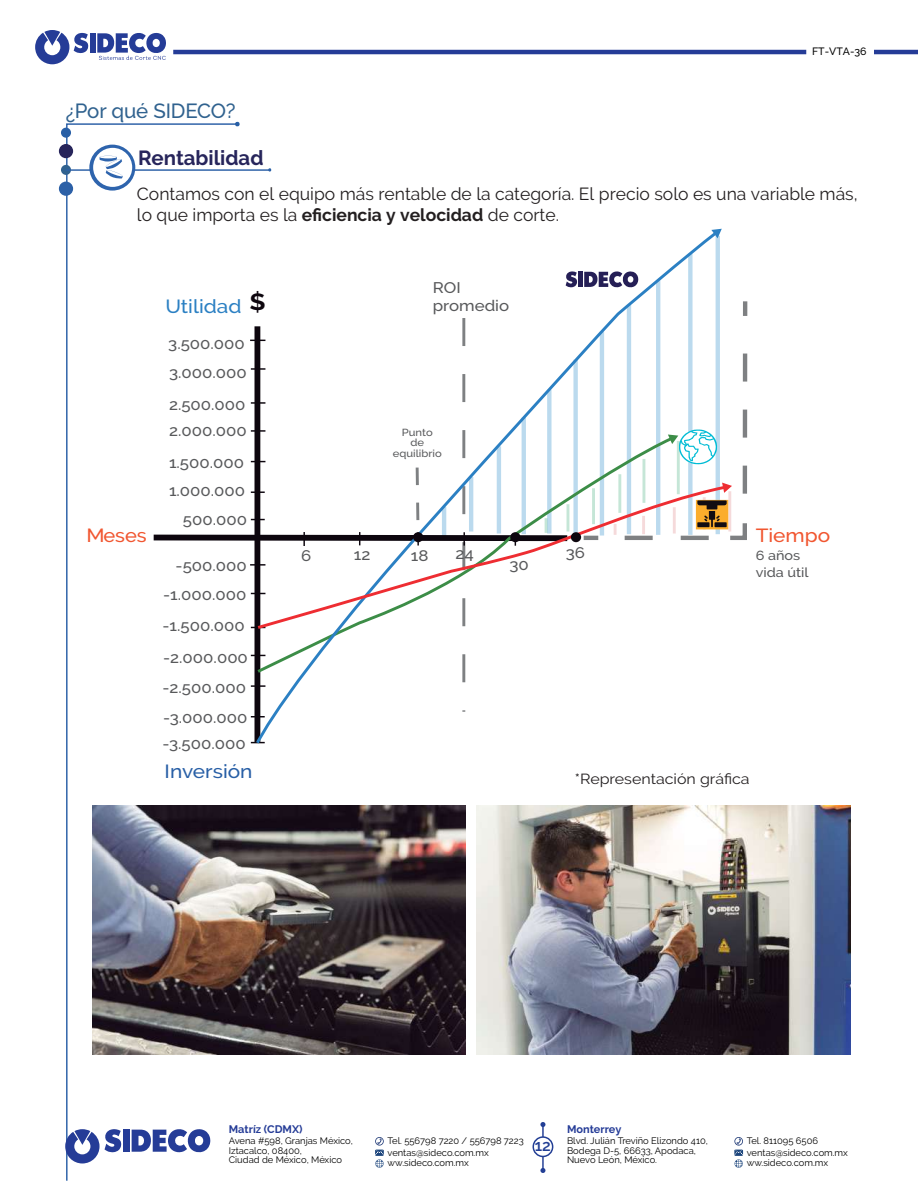
<style>
.page{position:relative;width:918px;height:1188px;background:#fff}
.page>*{position:absolute;margin:0;border:0;box-sizing:border-box;transform-origin:0 0}
.t1{font:500 20.4px "Raleway";letter-spacing:-.01em;color:#30628f}
.t2{font:700 20.4px "Raleway";color:#27255b}
.t3{font:500 18.9px "Raleway";color:#f15630;scale:1.1 1}
.t4{font:500 18.9px "Raleway";color:#285fa6;scale:1.1 1}
.t5{font:500 18.9px "Raleway";color:#2b80c3;scale:1.1 1}
.t6{font:17.55px/21px "Raleway";color:#231f20}
.t7{font:600 15.75px "Raleway";color:#233f95}
.t8{font:500 15.3px/18.5px "Raleway";color:#58595b;scale:1.1 1}
.t9{font:14.55px "Raleway";color:#231f20;scale:1.1 1}
.t10{font:500 13.2px "Raleway";color:#58595b;scale:1.1 1}
.t11{font:700 10.95px "Raleway";color:#253c97}
.t12{font:500 10.65px "Raleway";color:#000101}
.t13{font:500 10.2px/10.5px "Raleway";color:#58595b;text-align:center;scale:1.1 1}
.t14{font:9.45px/11.1px "Raleway";color:#000}
.s1{font-weight:700}
.s2{font-weight:700;font-size:23.4px;color:#0d060e}
.s3{font-weight:500}
</style>
<div class="page">
<svg style="left:65px;top:123px;width:173px;height:1058px"></svg>
<div style="left:59px;top:182px;width:14px;height:14px;background:#2c60a7;border-radius:50%"></div>
<div style="left:59px;top:144px;width:14px;height:14px;background:#27255b;border-radius:50%"></div>
<div style="left:61px;top:165px;width:10px;height:10px;background:#306290;border-radius:50%"></div>
<div style="left:61px;top:128px;width:10px;height:10px;background:#285fa6;border-radius:50%"></div>
<svg style="left:235px;top:121px;width:5px;height:6px"></svg>
<svg style="left:89px;top:145px;width:46px;height:46px"></svg>
<hr style="left:65px;top:169px;width:26px;height:2px;background:#2c60a7">
<hr style="left:135px;top:169px;width:136px;height:2px;background:#2c60a7">
<img style="left:92px;top:806px;width:374px;height:249px">
<img style="left:476px;top:805px;width:374px;height:250px">
<svg style="left:148px;top:318px;width:107px;height:399px"></svg>
<svg style="left:255px;top:235px;width:465px;height:509px"></svg>
<svg style="left:711px;top:229px;width:11px;height:9px"></svg>
<svg style="left:255px;top:484px;width:473px;height:146px"></svg>
<svg style="left:722px;top:483px;width:10px;height:10px"></svg>
<hr style="left:584px;top:536px;width:14px;height:4px;background:#7e8082">
<svg style="left:743px;top:353px;width:4px;height:141px"></svg>
<hr style="left:743px;top:301px;width:4px;height:15px;background:#7e8082">
<hr style="left:677px;top:441px;width:3px;height:53px;background:#009350">
<hr style="left:643px;top:459px;width:2px;height:44px;background:#009350">
<hr style="left:618px;top:474px;width:3px;height:39px;background:#009350">
<hr style="left:592px;top:488px;width:3px;height:36px;background:#009350">
<hr style="left:567px;top:504px;width:2px;height:28px;background:#009350">
<hr style="left:545px;top:518px;width:3px;height:15px;background:#009350">
<hr style="left:728px;top:491px;width:3px;height:41px;background:#c9292c">
<hr style="left:703px;top:497px;width:3px;height:33px;background:#c9292c">
<svg style="left:614px;top:524px;width:3px;height:11px"></svg>
<div style="left:413px;top:532px;width:10px;height:10px;background:#0d060e;border-radius:50%"></div>
<div style="left:510px;top:532px;width:10px;height:10px;background:#0d060e;border-radius:50%"></div>
<div style="left:571px;top:532px;width:10px;height:10px;background:#0d060e;border-radius:50%"></div>
<svg style="left:668px;top:430px;width:49px;height:35px"></svg>
<svg style="left:625px;top:500px;width:122px;height:42px"></svg>
<svg style="left:566px;top:271px;width:11px;height:16px"></svg>
<div style="left:578px;top:272px;width:5px;height:15px;background:#251f56"></div>
<svg style="left:584px;top:271px;width:54px;height:17px"></svg>
<hr style="left:542px;top:1125px;width:2px;height:46px;background:#233f95">
<svg style="left:540px;top:1122px;width:5px;height:5px"></svg>
<svg style="left:540px;top:1168px;width:5px;height:5px"></svg>
<div style="left:123px;top:1130px;width:7px;height:22px;background:#253c97"></div>
<svg style="left:65px;top:1129px;width:56px;height:34px"></svg>
<svg style="left:132px;top:1129px;width:78px;height:24px"></svg>
<svg style="left:375px;top:1137px;width:9px;height:31px"></svg>
<svg style="left:734px;top:1137px;width:9px;height:31px"></svg>
<div style="left:533px;top:1137px;width:20px;height:19px;background:#fff;border-radius:50%"></div>
<div style="left:533px;top:1136px;width:20px;height:21px;border:2px solid #233f95;border-radius:50%"></div>
<div style="left:90px;top:33px;width:6px;height:20px;background:#253c97"></div>
<svg style="left:35px;top:30px;width:53px;height:34px"></svg>
<hr style="left:173px;top:50px;width:633px;height:4px;background:#253c97">
<hr style="left:874px;top:50px;width:44px;height:4px;background:#253c97">
<svg style="left:97px;top:32px;width:69px;height:28px"></svg>
<p class="t12" style="left:812px;top:45px;width:56px">FT-VTA-36</p>
<h1 class="t1" style="left:66px;top:99px;width:172px">¿Por qué SIDECO?</h1>
<h1 class="t2" style="left:138px;top:146px;width:127px">Rentabilidad</h1>
<h3 class="t6" style="left:137px;top:183px;width:722px">Contamos con el equipo más rentable de la categoría. El precio solo es una variable más, lo que importa es la <span class="s1">eficiencia y velocidad</span> de corte.</h3>
<h2 class="t3" style="left:87px;top:524px;width:56px">Meses</h2>
<h2 class="t5" style="left:165px;top:295px;width:93px">Utilidad <span class="s2">$</span></h2>
<h3 class="t8" style="left:168px;top:334px;width:71px">3.500.000</h3>
<h3 class="t8" style="left:169px;top:364px;width:72px">3.000.000</h3>
<h3 class="t8" style="left:169px;top:395px;width:71px">2.500.000</h3>
<h3 class="t8" style="left:169px;top:421px;width:72px">2.000.000</h3>
<h3 class="t8" style="left:169px;top:453px;width:70px">1.500.000</h3>
<h3 class="t8" style="left:169px;top:482px;width:71px">1.000.000</h3>
<h3 class="t8" style="left:183px;top:510px;width:60px">500.000</h3>
<h3 class="t8" style="left:176px;top:556px;width:66px">-500.000</h3>
<h3 class="t8" style="left:163px;top:586px;width:77px">-1.000.000</h3>
<h3 class="t8" style="left:162px;top:609px;width:79px;line-height:32px">-1.500.000 -2.000.000</h3>
<h3 class="t8" style="left:162px;top:678px;width:78px">-2.500.000</h3>
<h3 class="t8" style="left:163px;top:709px;width:78px">-3.000.000</h3>
<h3 class="t8" style="left:162px;top:735px;width:77px">-3.500.000</h3>
<h2 class="t4" style="left:165px;top:760px;width:81px">Inversión</h2>
<h3 class="t8" style="left:433px;top:278px;width:71px">ROI promedio</h3>
<p class="t13" style="left:393px;top:427px;width:46px">Punto<br>de equilibrio</p>
<h3 class="t8" style="left:301px;top:546px;width:11px">6</h3>
<h3 class="t8" style="left:354px;top:546px;width:17px">12</h3>
<h3 class="t8" style="left:411px;top:546px;width:18px">18</h3>
<h3 class="t8" style="left:455px;top:544px;width:18px">24</h3>
<h3 class="t8" style="left:509px;top:555px;width:19px">30</h3>
<h3 class="t8" style="left:566px;top:543px;width:19px">36</h3>
<h2 class="t3" style="left:756px;top:524px;width:69px">Tiempo</h2>
<h3 class="t10" style="left:756px;top:548px;width:42px">6 años</h3>
<h3 class="t10" style="left:756px;top:565px;width:50px">vida útil</h3>
<h3 class="t9" style="left:575px;top:771px;width:160px"><span class="s3">*</span>Representación gráfica</h3>
<p class="t11" style="left:229px;top:1123px;width:75px">Matríz (CDMX)</p>
<p class="t14" style="left:229px;top:1136px;width:126px;line-height:9.4px">Avena #598, Granjas México,<br>Iztacalco, 08400,<br>Ciudad de México, México</p>
<p class="t14" style="left:388px;top:1135px;width:138px">Tel. 556798 7220 / 556798 7223 ventas@sideco.com.mx ww.sideco.com.mx</p>
<h3 class="t7" style="left:535px;top:1137px;width:18px">12</h3>
<p class="t11" style="left:567px;top:1123px;width:56px">Monterrey</p>
<p class="t14" style="left:567px;top:1136px;width:142px;line-height:9.4px">Blvd. Julián Treviño Elizondo 410,<br>Bodega D-5, 66633, Apodaca,<br>Nuevo León, México.</p>
<p class="t14" style="left:747px;top:1135px;width:103px">Tel. 811095 6506 ventas@sideco.com.mx ww.sideco.com.mx</p>
</div>
